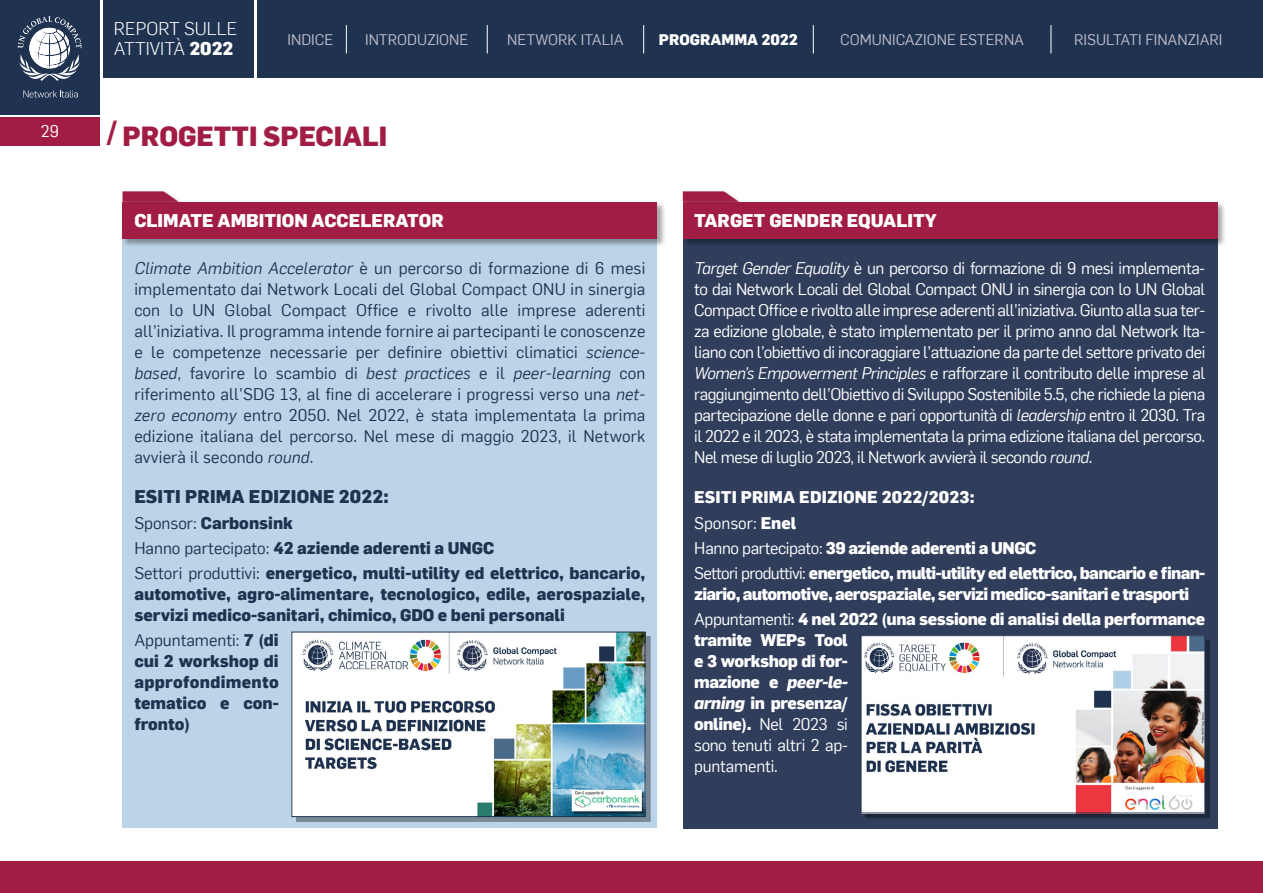
<style>
.page{position:relative;width:1263px;height:893px;background:#fff}
.page>*{position:absolute;margin:0;border:0;box-sizing:border-box;transform-origin:0 0}
.t1{font:800 27px "Flama";color:#a21d43}
.t2{font:800 18px "Flama";color:#fff}
.t3{font:300 18px/19.6px "Flama";color:#fff}
.t4{font:800 18px "Flama";letter-spacing:.01em;color:#1f3250}
.t5{font:16.5px/21px "Flama";letter-spacing:-.03em;color:#fff;text-align:justify}
.t6{font:16.5px/21px "Flama";letter-spacing:.01em;color:#1f3250;text-align:justify}
.t7{font:800 16.5px/21px "Flama";letter-spacing:-.025em;color:#fff}
.t8{font:800 16.5px/21px "Flama";color:#1f3250}
.t9{font:15px "Flama";color:#bdbcc9}
.t10{font:800 15px "Flama";color:#fff}
.s1{font-weight:800}
.s2{font-style:italic}
.s3{font-weight:400}
</style>
<div class="page">
<div style="left:0;top:862px;width:1263px;height:31px;background:#a21d43"></div>
<div style="left:103px;top:0;width:151px;height:78px;background:#1f3250"></div>
<div style="left:0;top:0;width:100px;height:115px;background:#1f3250"></div>
<div style="left:257px;top:0;width:1006px;height:78px;background:#1f3250"></div>
<svg style="left:23px;top:90px;width:55px;height:8px"></svg>
<svg style="left:18px;top:16px;width:63px;height:65px"></svg>
<div style="left:0;top:118px;width:100px;height:28px;background:#a21d43"></div>
<svg style="left:346px;top:25px;width:1px;height:28px"></svg>
<svg style="left:487px;top:25px;width:1px;height:28px"></svg>
<svg style="left:643px;top:25px;width:1px;height:28px"></svg>
<svg style="left:813px;top:25px;width:1px;height:28px"></svg>
<svg style="left:1050px;top:25px;width:1px;height:28px"></svg>
<div style="left:683px;top:218px;width:534px;height:610px;background:#303e5c"></div>
<div style="left:123px;top:227px;width:534px;height:601px;background:#bbd4e7"></div>
<div style="left:122px;top:191px;width:544px;height:56px;background:#000;opacity:.34"></div>
<svg style="left:123px;top:191px;width:56px;height:11px"></svg>
<div style="left:123px;top:202px;width:534px;height:37px;background:#a21d43"></div>
<div style="left:683px;top:191px;width:543px;height:56px;background:#000;opacity:.34"></div>
<svg style="left:683px;top:191px;width:56px;height:11px"></svg>
<div style="left:683px;top:202px;width:534px;height:37px;background:#a21d43"></div>
<div style="left:296px;top:636px;width:354px;height:186px;background:#000;opacity:.35"></div>
<img style="left:293px;top:634px;width:350px;height:181px">
<div style="left:291px;top:632px;width:354px;height:185px;border:1px solid #1f3250"></div>
<div style="left:865px;top:640px;width:345px;height:178px;background:#000;opacity:.35"></div>
<img style="left:863px;top:637px;width:340px;height:174px">
<div style="left:861px;top:635px;width:344px;height:178px;border:1px solid #1f3250"></div>
<p class="t5" style="left:41px;top:120px;width:20px">29</p>
<p class="t3" style="left:114px;top:18px;width:125px">REPORT SULLE<br>ATTIVITÀ <span class="s1">2022</span></p>
<p class="t9" style="left:287px;top:29px;width:47px">INDICE</p>
<p class="t9" style="left:365px;top:29px;width:105px">INTRODUZIONE</p>
<p class="t9" style="left:507px;top:29px;width:118px">NETWORK ITALIA</p>
<p class="t10" style="left:659px;top:28px;width:140px">PROGRAMMA 2022</p>
<p class="t9" style="left:840px;top:29px;width:186px">COMUNICAZIONE ESTERNA</p>
<p class="t9" style="left:1074px;top:29px;width:150px">RISULTATI FINANZIARI</p>
<h1 class="t1" style="left:107px;top:117px;width:281px">/ PROGETTI SPECIALI</h1>
<p class="t2" style="left:134px;top:208px;width:311px">CLIMATE AMBITION ACCELERATOR</p>
<p class="t6" style="left:134px;top:257px;width:513px"><span class="s2">Climate Ambition Accelerator</span> è un percorso di formazione di 6 mesi implementato dai Network Locali del Global Compact ONU in sinergia con lo UN Global Compact Office e rivolto alle imprese aderenti all’iniziativa. Il programma intende fornire ai partecipanti le conoscenze e le competenze necessarie per definire obiettivi climatici <span class="s2">science&shy;based</span>, favorire lo scambio di <span class="s2">best practices</span> e il <span class="s2">peer-learning</span> con riferimento all’SDG 13, al fine di accelerare i progressi verso una <span class="s2">net&shy;zero economy</span> entro 2050. Nel 2022, è stata implementata la prima edizione italiana del percorso. Nel mese di maggio 2023, il Network avvierà il secondo <span class="s2">round</span>.</p>
<p class="t4" style="left:134px;top:484px;width:256px">ESITI PRIMA EDIZIONE 2022:</p>
<p class="t8" style="left:134px;top:509px;width:512px;line-height:25.2px"><span class="s3">Sponsor:</span> Carbonsink<br><span class="s3">Hanno partecipato:</span> 42 aziende aderenti a UNGC<br><span class="s3">Settori produttivi:</span> energetico, multi-utility ed elettrico, bancario,</p>
<p class="t8" style="left:134px;top:582px;width:512px">automotive, agro-alimentare, tecnologico, edile, aerospaziale, servizi medico-sanitari, chimico, GDO e beni personali</p>
<p class="t8" style="left:134px;top:629px;width:146px;text-align:justify"><span class="s3">Appuntamenti:</span> 7 (di cui 2 workshop di approfondimento tematico e con&shy;fronto)</p>
<p class="t2" style="left:694px;top:208px;width:244px">TARGET GENDER EQUALITY</p>
<p class="t5" style="left:694px;top:257px;width:513px"><span class="s2">Target Gender Equality</span> è un percorso di formazione di 9 mesi implementa&shy;to dai Network Locali del Global Compact ONU in sinergia con lo UN Global Compact Office e rivolto alle imprese aderenti all’iniziativa. Giunto alla sua ter&shy;za edizione globale, è stato implementato per il primo anno dal Network Ita&shy;liano con l’obiettivo di incoraggiare l’attuazione da parte del settore privato dei <span class="s2">Women’s Empowerment Principles</span> e rafforzare il contributo delle imprese al raggiungimento dell’Obiettivo di Sviluppo Sostenibile 5.5, che richiede la piena partecipazione delle donne e pari opportunità di <span class="s2">leadership</span> entro il 2030. Tra il 2022 e il 2023, è stata implementata la prima edizione italiana del percorso.<br>Nel mese di luglio 2023, il Network avvierà il secondo <span class="s2">round</span>.</p>
<p class="t7" style="left:694px;top:484px;width:512px;line-height:25.2px">ESITI PRIMA EDIZIONE 2022/2023:<br><span class="s3">Sponsor:</span> Enel<br><span class="s3">Hanno partecipato:</span> 39 aziende aderenti a UNGC<br><span class="s3">Settori produttivi:</span> energetico, multi-utility ed elettrico, bancario e finan-</p>
<p class="t7" style="left:694px;top:580px;width:512px;line-height:25.2px">ziario, automotive, aerospaziale, servizi medico-sanitari e trasporti<br><span class="s3">Appuntamenti:</span> 4 nel 2022 (una sessione di analisi della performance</p>
<p class="t7" style="left:694px;top:629px;width:155px;text-align:justify">tramite WEPs Tool e 3 workshop di for&shy;mazione e <span class="s2">peer-le&shy;arning</span> in presenza/ online). <span class="s3">Nel 2023 si sono tenuti altri 2 ap&shy;puntamenti.</span></p>
</div>
